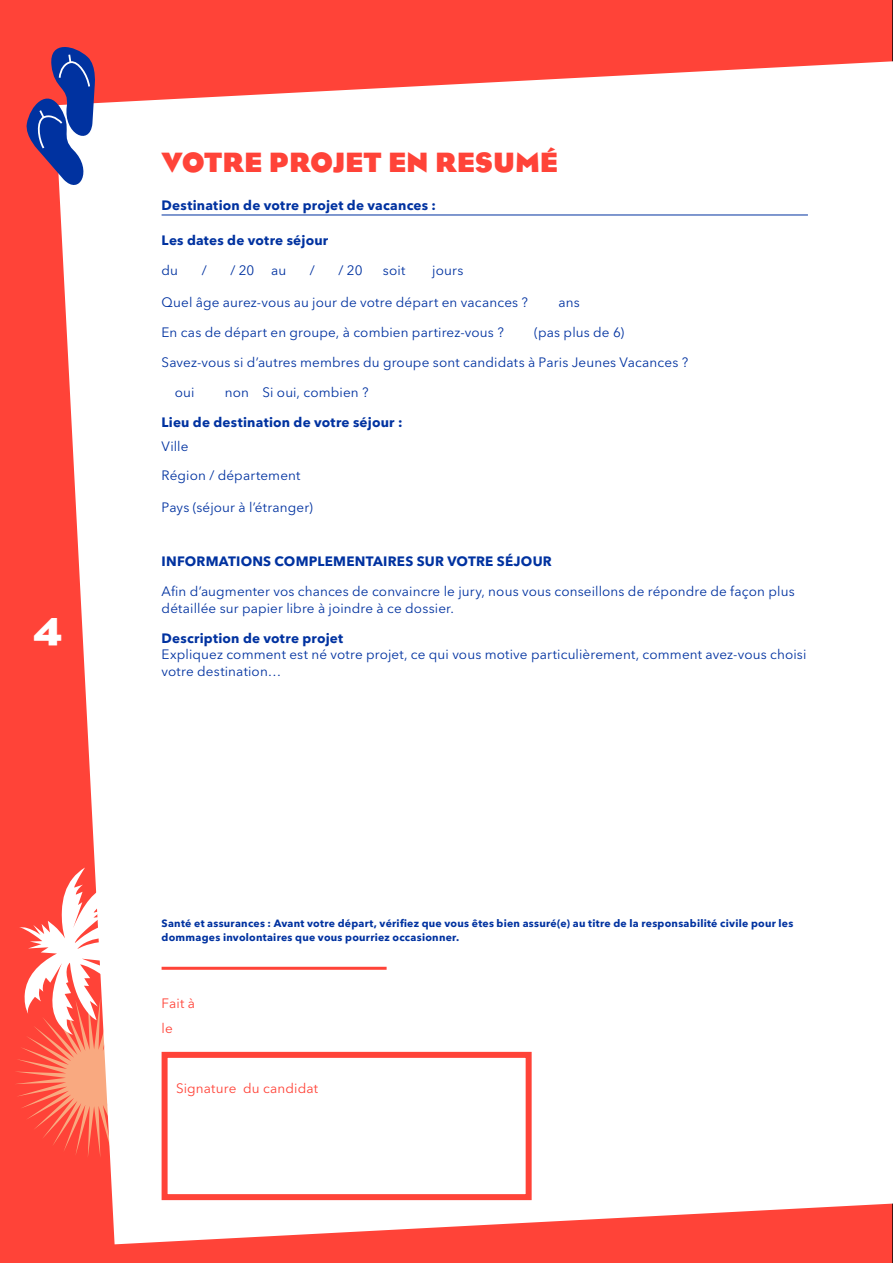
<style>
.page{position:relative;width:893px;height:1263px;background:#ff4338}
.page>*{position:absolute;margin:0;border:0;box-sizing:border-box;transform-origin:0 0}
.t1{font:700 39.45px "Eagle";color:#fff}
.t2{font:700 28.5px "Eagle";color:#ff4338}
.t3{font:13.5px/16.5px "Avenir Next LT Pro";letter-spacing:.01em;color:#0032a0}
.t4{font:700 13.5px "Avenir Next LT Pro";letter-spacing:.015em;color:#0032a0}
.t5{font:13.5px/25px "Avenir Next LT Pro";letter-spacing:.01em;color:#ff4338}
.t6{font:700 10.5px/13.5px "Avenir Next LT Pro";letter-spacing:.025em;color:#0032a0}
</style>
<div class="page">
<svg style="left:16px;top:921px;width:39px;height:224px"></svg>
<hr style="left:892px;top:0;width:1px;height:1263px;background:#000">
<div style="left:55px;top:61px;width:838px;height:1183px;background:#fff"></div>
<svg style="left:26px;top:47px;width:71px;height:150px"></svg>
<div style="left:165px;top:1055px;width:364px;height:142px;background:#fff"></div>
<div style="left:162px;top:1052px;width:370px;height:148px;border:6px solid #ff4338"></div>
<hr style="left:162px;top:967px;width:225px;height:3px;background:#ff4338">
<hr style="left:162px;top:215px;width:646px;height:1px;background:#0032a0">
<h1 class="t1" style="left:34px;top:610px;width:28px">4</h1>
<h2 class="t2" style="left:162px;top:146px;width:398px">VOTRE PROJET EN RESUMÉ</h2>
<p class="t4" style="left:162px;top:197px;width:276px">Destination de votre projet de vacances :</p>
<p class="t4" style="left:162px;top:232px;width:168px">Les dates de votre séjour</p>
<p class="t3" style="left:162px;top:262px;width:18px">du</p>
<p class="t3" style="left:202px;top:262px;width:6px">/</p>
<p class="t3" style="left:230px;top:262px;width:25px">/ 20</p>
<p class="t3" style="left:271px;top:262px;width:17px">au</p>
<p class="t3" style="left:310px;top:262px;width:6px">/</p>
<p class="t3" style="left:339px;top:262px;width:25px">/ 20</p>
<p class="t3" style="left:383px;top:262px;width:24px">soit</p>
<p class="t3" style="left:432px;top:262px;width:33px">jours</p>
<p class="t3" style="left:162px;top:294px;width:368px">Quel âge aurez-vous au jour de votre départ en vacances ?</p>
<p class="t3" style="left:558px;top:294px;width:23px">ans</p>
<p class="t3" style="left:162px;top:324px;width:344px">En cas de départ en groupe, à combien partirez-vous ?</p>
<p class="t3" style="left:534px;top:324px;width:92px">(pas plus de 6)</p>
<p class="t3" style="left:162px;top:354px;width:528px">Savez-vous si d’autres membres du groupe sont candidats à Paris Jeunes Vacances ?</p>
<p class="t3" style="left:175px;top:384px;width:21px">oui</p>
<p class="t3" style="left:225px;top:384px;width:145px">non Si oui, combien ?</p>
<p class="t4" style="left:162px;top:414px;width:242px">Lieu de destination de votre séjour :</p>
<p class="t3" style="left:162px;top:432px;width:140px;line-height:28.2px">Ville<br>Région / département</p>
<p class="t3" style="left:162px;top:499px;width:153px">Pays (séjour à l’étranger)</p>
<p class="t4" style="left:162px;top:553px;width:392px">INFORMATIONS COMPLEMENTAIRES SUR VOTRE SÉJOUR</p>
<p class="t3" style="left:162px;top:583px;width:635px">Afin d’augmenter vos chances de convaincre le jury, nous vous conseillons de répondre de façon plus détaillée sur papier libre à joindre à ce dossier.</p>
<p class="t4" style="left:162px;top:629px;width:183px">Description de votre projet</p>
<p class="t3" style="left:162px;top:646px;width:646px">Expliquez comment est né votre projet, ce qui vous motive particulièrement, comment avez-vous choisi votre destination…</p>
<p class="t6" style="left:162px;top:916px;width:633px">Santé et assurances : Avant votre départ, vérifiez que vous êtes bien assuré(e) au titre de la responsabilité civile pour les dommages involontaires que vous pourriez occasionner.</p>
<p class="t5" style="left:162px;top:990px;width:35px">Fait à le</p>
<p class="t5" style="left:176px;top:1076px;width:144px">Signature du candidat</p>
</div>
